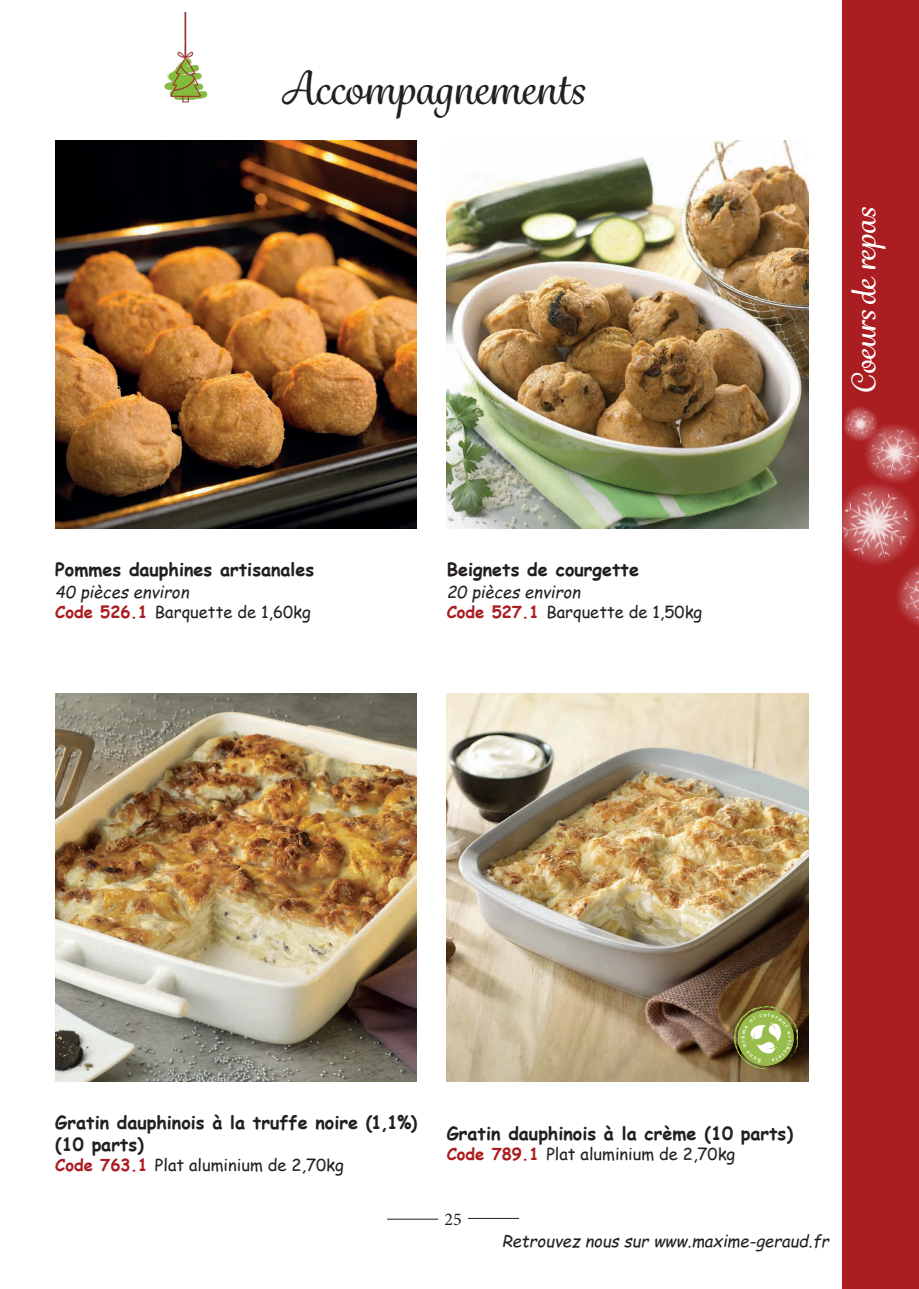
<style>
.page{position:relative;width:919px;height:1289px;background:#fff}
.page>*{position:absolute;margin:0;border:0;box-sizing:border-box;transform-origin:0 0}
.t1{font:500 45px "Grafolita Script";color:#231f20}
.t2{font:500 31.5px "Grafolita Script";color:#fff;scale:1.1 1}
.t3{font:700 18px "Comic Sans MS";color:#231f20}
.t4{font:18px "Minion Pro";color:#231f20}
.t5{font:16.5px "Comic Sans MS";color:#231f20}
.t6{font:italic 16.5px "Comic Sans MS";color:#231f20}
.s1{font-weight:700;color:#aa1d21}
</style>
<div class="page">
<div style="left:842px;top:0;width:76px;height:1288px;background:#aa1d21"></div>
<img style="left:784px;top:385px;width:134px;height:240px">
<hr style="left:387px;top:1218px;width:51px;height:1px;background:#231f20">
<hr style="left:468px;top:1217px;width:51px;height:1px;background:#231f20">
<img style="left:55px;top:140px;width:362px;height:388px">
<img style="left:446px;top:140px;width:362px;height:388px">
<img style="left:55px;top:693px;width:362px;height:388px">
<img style="left:446px;top:693px;width:362px;height:388px">
<img style="left:165px;top:13px;width:43px;height:90px">
<img style="left:734px;top:1006px;width:63px;height:63px">
<p class="t1" style="left:281px;top:59px;width:306px">Accompagnements</p>
<p class="t3" style="left:55px;top:556px;width:260px">Pommes dauphines artisanales</p>
<p class="t6" style="left:55px;top:579px;width:135px">40 pièces environ</p>
<p class="t5" style="left:55px;top:599px;width:257px"><span class="s1">Code 526.1</span> Barquette de 1,60kg</p>
<p class="t3" style="left:446px;top:556px;width:194px">Beignets de courgette</p>
<p class="t6" style="left:446px;top:579px;width:135px">20 pièces environ</p>
<p class="t5" style="left:446px;top:599px;width:257px"><span class="s1">Code 527.1</span> Barquette de 1,50kg</p>
<p class="t2" style="left:843px;top:393px;width:171px;rotate:-90deg">Coeurs de repas</p>
<p class="t3" style="left:55px;top:1109px;width:363px">Gratin dauphinois à la truffe noire (1,1%)</p>
<p class="t3" style="left:55px;top:1130px;width:90px">(10 parts)</p>
<p class="t5" style="left:55px;top:1152px;width:290px"><span class="s1">Code 763.1</span> Plat aluminium de 2,70kg</p>
<p class="t3" style="left:446px;top:1120px;width:347px">Gratin dauphinois à la crème (10 parts)</p>
<p class="t5" style="left:446px;top:1141px;width:290px"><span class="s1">Code 789.1</span> Plat aluminium de 2,70kg</p>
<p class="t4" style="left:444px;top:1207px;width:19px">25</p>
<p class="t6" style="left:502px;top:1228px;width:328px">Retrouvez nous sur www.maxime-geraud.fr</p>
</div>
